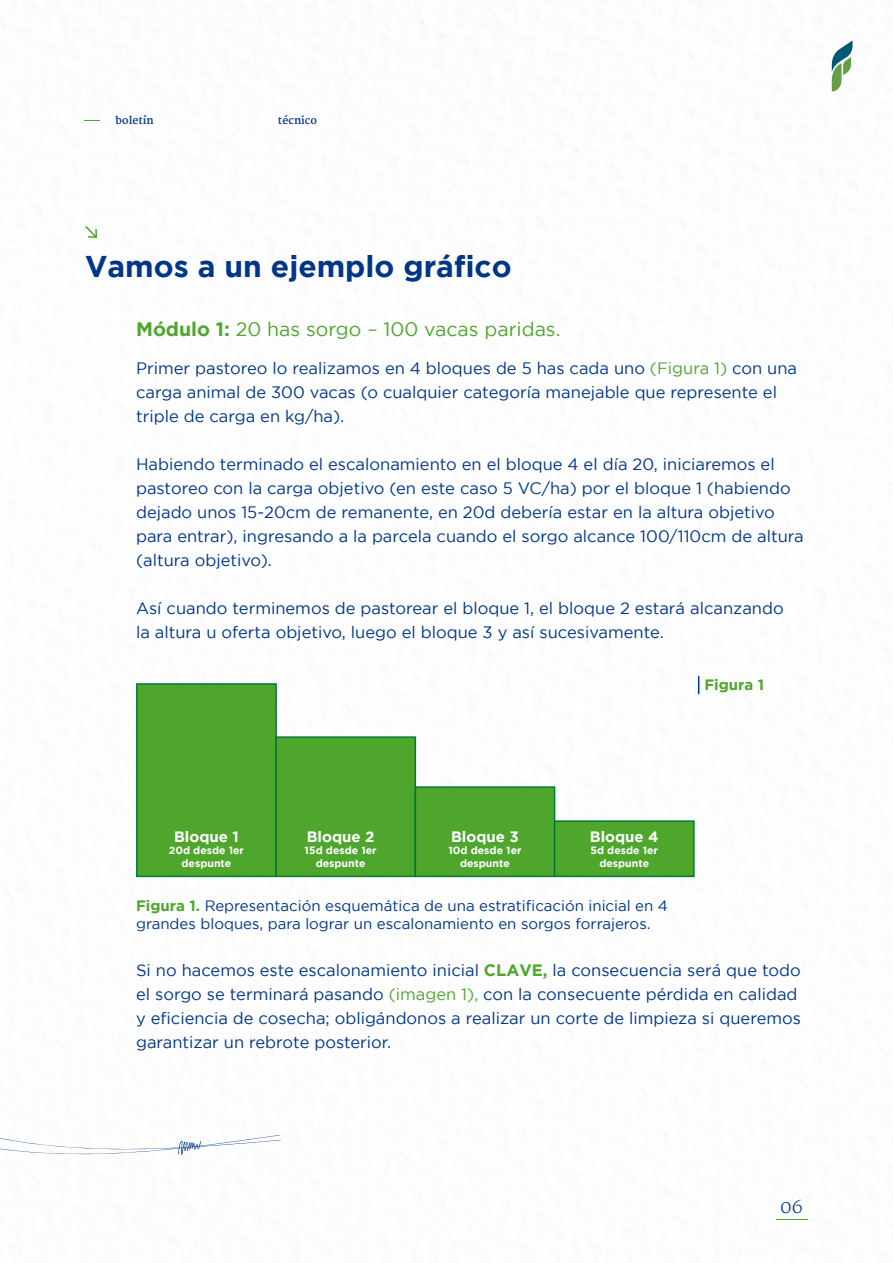
<style>
.page{position:relative;width:893px;height:1263px;background:#fff}
.page>*{position:absolute;margin:0;border:0;box-sizing:border-box;transform-origin:0 0}
.t1{font:700 30px "Gotham";color:#003687}
.t2{font:19.5px "Gotham";color:#4ea62c}
.t3{font:200 18px "Martel";color:#003687}
.t4{font:16.5px/24px "Gotham";color:#003687}
.t5{font:15px/18px "Gotham";color:#003687}
.t6{font:700 15px "Gotham";color:#fff}
.t7{font:700 15px "Gotham";color:#4ea62c}
.t8{font:700 10.5px "Gotham";color:#fff}
.t9{font:700 10.5px "Martel";color:#003687}
.s1{font-weight:700}
.s2{color:#4ea62c}
.s3{font-weight:700;color:#4ea62c}
</style>
<div class="page">
<hr style="left:776px;top:1219px;width:32px;height:1px;background:#4ea62c">
<svg style="left:84px;top:120px;width:16px;height:1px"></svg>
<svg style="left:832px;top:40px;width:21px;height:51px"></svg>
<svg style="left:85px;top:226px;width:13px;height:12px"></svg>
<div style="left:136px;top:683px;width:141px;height:194px;background:#4ea62c;border:2px solid #007a37"></div>
<div style="left:275px;top:736px;width:141px;height:141px;background:#4ea62c;border:2px solid #007a37"></div>
<div style="left:415px;top:786px;width:140px;height:91px;background:#4ea62c;border:2px solid #007a37"></div>
<div style="left:554px;top:820px;width:141px;height:57px;background:#4ea62c;border:2px solid #007a37"></div>
<svg style="left:698px;top:676px;width:1px;height:18px"></svg>
<svg style="left:0;top:1135px;width:281px;height:20px"></svg>
<p class="t9" style="left:116px;top:114px;width:40px">boletín</p>
<p class="t9" style="left:278px;top:114px;width:40px">técnico</p>
<p class="t1" style="left:85px;top:249px;width:428px">Vamos a un ejemplo gráfico</p>
<p class="t2" style="left:136px;top:318px;width:426px"><span class="s1">Módulo 1:</span> 20 has sorgo – 100 vacas paridas.</p>
<p class="t4" style="left:136px;top:356px;width:662px">Primer pastoreo lo realizamos en 4 bloques de 5 has cada uno <span class="s2">(Figura 1)</span> con una carga animal de 300 vacas (o cualquier categoría manejable que represente el triple de carga en kg/ha).</p>
<p class="t4" style="left:136px;top:452px;width:669px">Habiendo terminado el escalonamiento en el bloque 4 el día 20, iniciaremos el pastoreo con la carga objetivo (en este caso 5 VC/ha) por el bloque 1 (habiendo dejado unos 15-20cm de remanente, en 20d debería estar en la altura objetivo para entrar), ingresando a la parcela cuando el sorgo alcance 100/110cm de altura (altura objetivo).</p>
<p class="t4" style="left:136px;top:596px;width:649px">Así cuando terminemos de pastorear el bloque 1, el bloque 2 estará alcanzando</p>
<p class="t4" style="left:136px;top:620px;width:529px">la altura u oferta objetivo, luego el bloque 3 y así sucesivamente.</p>
<p class="t7" style="left:704px;top:676px;width:61px">Figura 1</p>
<p class="t6" style="left:590px;top:828px;width:70px">Bloque 4</p>
<p class="t8" style="left:590px;top:845px;width:69px">5d desde 1er</p>
<p class="t8" style="left:599px;top:857px;width:51px">despunte</p>
<p class="t5" style="left:136px;top:897px;width:533px"><span class="s3">Figura 1.</span> Representación esquemática de una estratificación inicial en 4 grandes bloques, para lograr un escalonamiento en sorgos forrajeros.</p>
<p class="t6" style="left:174px;top:828px;width:66px">Bloque 1</p>
<p class="t8" style="left:169px;top:845px;width:77px">20d desde 1er</p>
<p class="t8" style="left:182px;top:857px;width:51px">despunte</p>
<p class="t6" style="left:307px;top:828px;width:69px">Bloque 2</p>
<p class="t8" style="left:305px;top:845px;width:74px">15d desde 1er</p>
<p class="t8" style="left:316px;top:857px;width:51px">despunte</p>
<p class="t6" style="left:451px;top:828px;width:69px">Bloque 3</p>
<p class="t8" style="left:448px;top:845px;width:75px">10d desde 1er</p>
<p class="t8" style="left:460px;top:857px;width:51px">despunte</p>
<p class="t4" style="left:136px;top:958px;width:666px">Si no hacemos este escalonamiento inicial <span class="s3">CLAVE,</span> la consecuencia será que todo el sorgo se terminará pasando <span class="s2">(imagen 1),</span> con la consecuente pérdida en calidad y eficiencia de cosecha; obligándonos a realizar un corte de limpieza si queremos garantizar un rebrote posterior.</p>
<p class="t3" style="left:780px;top:1196px;width:24px">06</p>
</div>
